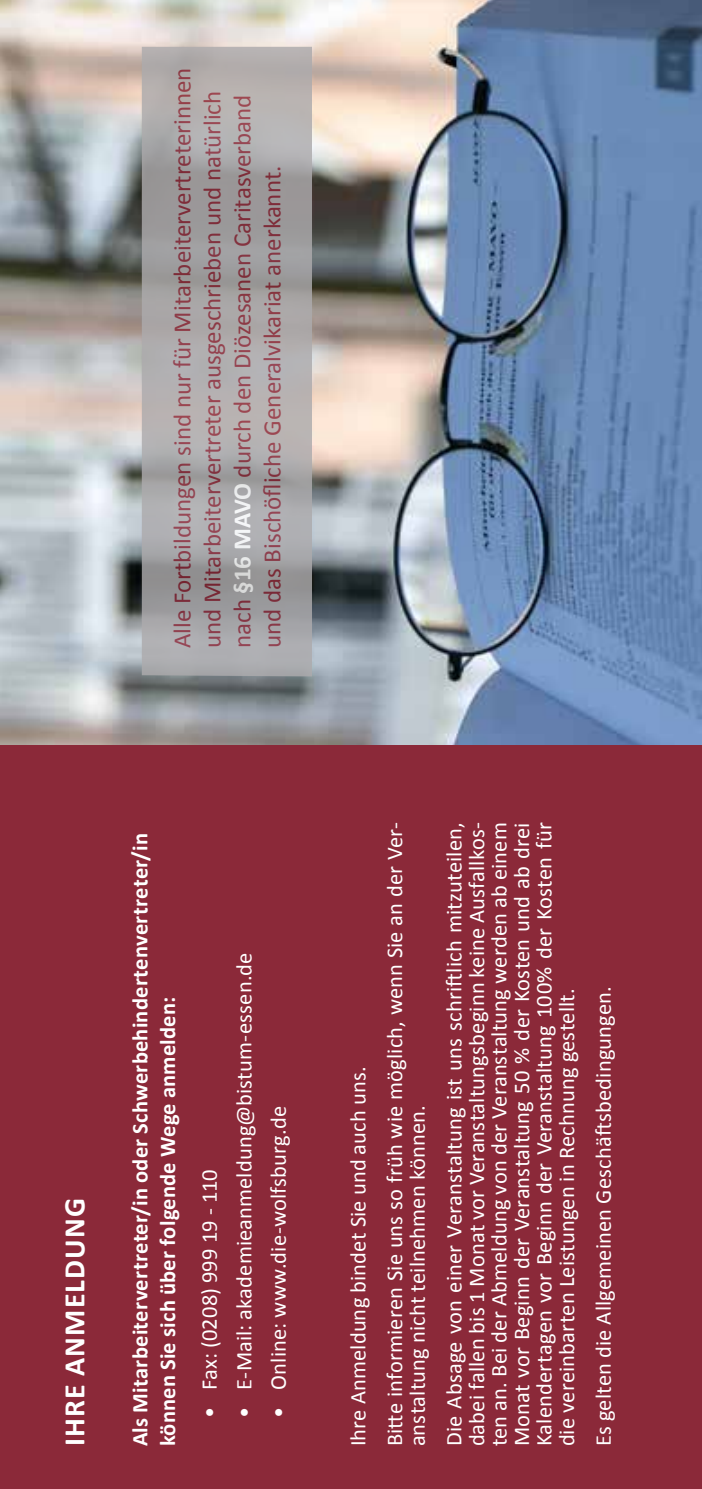
<style>
.page{position:relative;width:702px;height:1489px;background:#fff}
.page>*{position:absolute;margin:0;border:0;box-sizing:border-box;transform-origin:0 0}
.t1{font:700 30px "Calibri";letter-spacing:.04em;color:#fff}
.t2{font:25px/30px "Calibri";color:#8b2939}
.t3{font:22.5px/22.5px "Calibri";letter-spacing:.005em;color:#fff}
.t4{font:700 22.5px/27.5px "Calibri";letter-spacing:.01em;color:#fff}
.s1{font-weight:700;color:#fff}
</style>
<div class="page">
<div style="left:0;top:744px;width:702px;height:744px;background:#8b2939"></div>
<img style="left:0;top:0;width:702px;height:744px">
<svg style="left:142px;top:47px;width:170px;height:629px;background:#a8a7a8"></svg>
<p class="t2" style="left:166px;top:648px;width:582px;rotate:-90deg">Alle Fortbildungen sind nur für Mitarbeitervertreterinnen und Mitarbeitervertreter ausgeschrieben und natürlich nach <span class="s1">§16 MAVO</span> durch den Diözesanen Caritasverband und das Bischöfliche Generalvikariat anerkannt.</p>
<h1 class="t1" style="left:53px;top:1445px;width:249px;rotate:-90deg">IHRE ANMELDUNG</h1>
<p class="t4" style="left:125px;top:1446px;width:615px;rotate:-90deg">Als Mitarbeitervertreter/in oder Schwerbehindertenvertreter/in können Sie sich über folgende Wege anmelden:</p>
<p class="t3" style="left:197px;top:1417px;width:250px;rotate:-90deg">• Fax: (0208) 999 19 - 110</p>
<p class="t3" style="left:232px;top:1417px;width:467px;rotate:-90deg">• E-Mail: akademieanmeldung@bistum-essen.de</p>
<p class="t3" style="left:266px;top:1417px;width:313px;rotate:-90deg">• Online: www.die-wolfsburg.de</p>
<p class="t3" style="left:339px;top:1446px;width:625px;line-height:36.8px;rotate:-90deg">Ihre Anmeldung bindet Sie und auch uns.<br>Bitte informieren Sie uns so früh wie möglich, wenn Sie an der Ver-</p>
<p class="t3" style="left:398px;top:1446px;width:625px;line-height:36.8px;rotate:-90deg">anstaltung nicht teilnehmen können.<br>Die Absage von einer Veranstaltung ist uns schriftlich mitzuteilen,</p>
<p class="t3" style="left:464px;top:1446px;width:625px;text-align:justify;rotate:-90deg">dabei fallen bis 1 Monat vor Veranstaltungsbeginn keine Ausfallkos&shy;ten an. Bei der Abmeldung von der Veranstaltung werden ab einem Monat vor Beginn der Veranstaltung 50 % der Kosten und ab drei Kalendertagen vor Beginn der Veranstaltung 100% der Kosten für die vereinbarten Leistungen in Rechnung gestellt.</p>
<p class="t3" style="left:591px;top:1446px;width:462px;rotate:-90deg">Es gelten die Allgemeinen Geschäftsbedingungen.</p>
</div>
